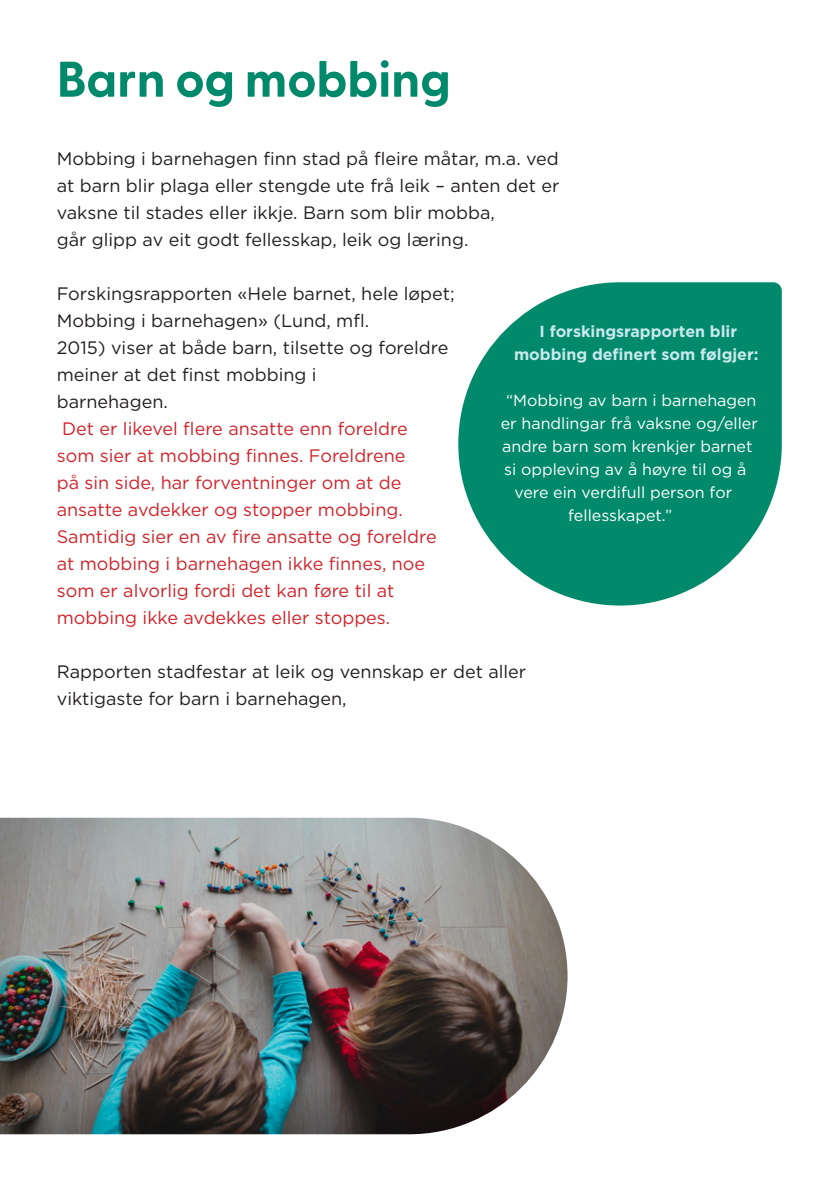
<style>
.page{position:relative;width:840px;height:1191px;background:#fff}
.page>*{position:absolute;margin:0;border:0;box-sizing:border-box;transform-origin:0 0}
.Heading{font:700 50px "Greycliff CF";color:#00896b}
.Brødtekst{font:18px/27px "Gotham";color:#231f20}
.Brødtekst-2{font:18px/27px "Gotham";color:#d1232a}
.Brødtekst-3{font:16px "Gotham";color:#fff}
.Brødtekst-4{font:700 16px/23px "Gotham";color:#c9e9ed;text-align:center}
</style>
<div class="page">
<img style="left:0;top:817px;width:567px;height:317px">
<svg style="left:458px;top:282px;width:323px;height:323px;fill:#00896b"></svg>
<p class="Heading" style="left:57px;top:49px;width:395px">Barn og mobbing</p>
<p class="Brødtekst" style="left:57px;top:144px;width:504px;text-align:justify">Mobbing i barnehagen finn stad på fleire måtar, m.a. ved at barn blir plaga eller stengde ute frå leik – anten det er vaksne til stades eller ikkje. Barn som blir mobba,</p>
<p class="Brødtekst" style="left:57px;top:225px;width:413px">går glipp av eit godt fellesskap, leik og læring.</p>
<p class="Brødtekst" style="left:57px;top:279px;width:399px">Forskingsrapporten «Hele barnet, hele løpet;<br>Mobbing i barnehagen» (Lund, mfl.</p>
<p class="Brødtekst" style="left:57px;top:333px;width:393px">2015) viser at både barn, tilsette og foreldre meiner at det finst mobbing i</p>
<p class="Brødtekst" style="left:57px;top:387px;width:113px">barnehagen.</p>
<p class="Brødtekst-2" style="left:62px;top:414px;width:347px">Det er likevel flere ansatte enn foreldre</p>
<p class="Brødtekst-2" style="left:57px;top:441px;width:350px">som sier at mobbing finnes. Foreldrene</p>
<p class="Brødtekst-2" style="left:57px;top:468px;width:346px">på sin side, har forventninger om at de</p>
<p class="Brødtekst-2" style="left:57px;top:495px;width:347px">ansatte avdekker og stopper mobbing.</p>
<p class="Brødtekst-2" style="left:57px;top:522px;width:381px">Samtidig sier en av fire ansatte og foreldre at mobbing i barnehagen ikke finnes, noe</p>
<p class="Brødtekst-2" style="left:57px;top:576px;width:339px">som er alvorlig fordi det kan føre til at</p>
<p class="Brødtekst-2" style="left:57px;top:603px;width:335px">mobbing ikke avdekkes eller stoppes.</p>
<p class="Brødtekst" style="left:57px;top:657px;width:470px">Rapporten stadfestar at leik og vennskap er det aller viktigaste for barn i barnehagen,</p>
<p class="Brødtekst-4" style="left:514px;top:319px;width:246px">I forskingsrapporten blir mobbing definert som følgjer:</p>
<p class="Brødtekst-3" style="left:506px;top:390px;width:252px">“Mobbing av barn i barnehagen</p>
<p class="Brødtekst-3" style="left:500px;top:413px;width:258px">er handlingar frå vaksne og/eller</p>
<p class="Brødtekst-3" style="left:502px;top:436px;width:252px">andre barn som krenkjer barnet</p>
<p class="Brødtekst-3" style="left:504px;top:459px;width:244px">si oppleving av å høyre til og å</p>
<p class="Brødtekst-3" style="left:514px;top:482px;width:219px">vere ein verdifull person for</p>
<p class="Brødtekst-3" style="left:568px;top:505px;width:105px">fellesskapet.”</p>
</div>
